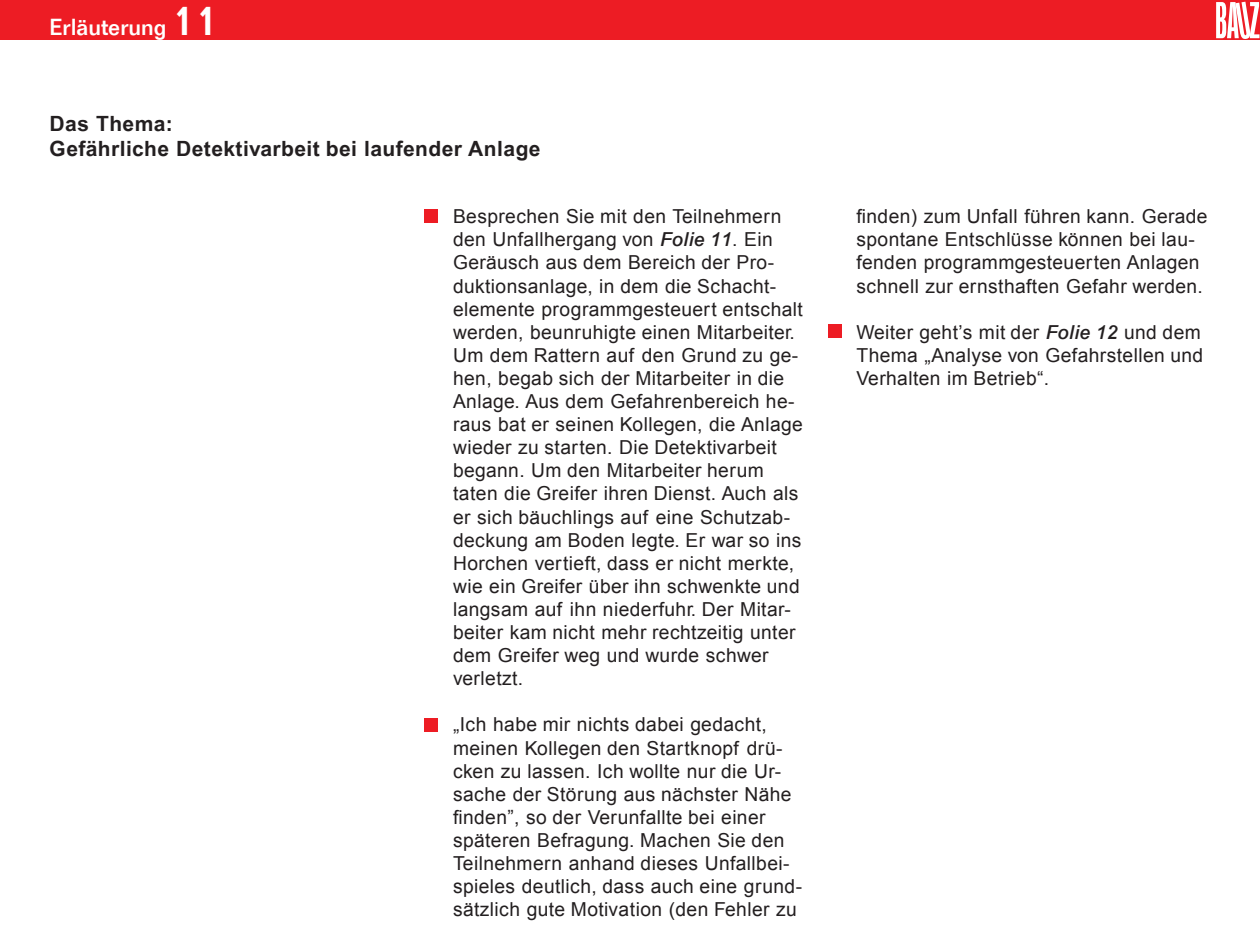
<style>
.page{position:relative;width:1260px;height:945px;background:#fff}
.page>*{position:absolute;margin:0;border:0;box-sizing:border-box;transform-origin:0 0}
.t1{font:500 22.75px "Folio";color:#fff}
.t2{font:700 21px/25.2px "Arial";letter-spacing:.02em;color:#231f20}
.t3{font:19.25px/23.1px "Arial";letter-spacing:.02em;color:#231f20}
.s1{font-size:42px}
.s2{font-weight:500;font-style:italic}
</style>
<div class="page">
<div style="left:0;top:0;width:1260px;height:40px;background:#ed1c24"></div>
<svg style="left:1216px;top:2px;width:44px;height:37px"></svg>
<div style="left:424px;top:209px;width:14px;height:14px;background:#ed1c24"></div>
<div style="left:424px;top:718px;width:14px;height:13px;background:#ed1c24"></div>
<div style="left:828px;top:324px;width:14px;height:14px;background:#ed1c24"></div>
<p class="t1" style="left:50px;top:18px;width:171px">Erläuterung <span class="s1">11</span></p>
<p class="t2" style="left:50px;top:113px;width:493px">Das Thema:<br>Gefährliche Detektivarbeit bei laufender Anlage</p>
<p class="t3" style="left:453px;top:207px;width:351px">Besprechen Sie mit den Teilnehmern den Unfallhergang von <span class="s2">Folie 11</span>. Ein Geräusch aus dem Bereich der Pro&shy;duktionsanlage, in dem die Schacht&shy;elemente programmgesteuert entschalt werden, beunruhigte einen Mitarbeiter.<br>Um dem Rattern auf den Grund zu ge&shy;hen, begab sich der Mitarbeiter in die Anlage. Aus dem Gefahrenbereich he&shy;raus bat er seinen Kollegen, die Anlage wieder zu starten. Die Detektivarbeit begann. Um den Mitarbeiter herum taten die Greifer ihren Dienst. Auch als er sich bäuchlings auf eine Schutzab&shy;deckung am Boden legte. Er war so ins Horchen vertieft, dass er nicht merkte, wie ein Greifer über ihn schwenkte und langsam auf ihn niederfuhr. Der Mitar&shy;beiter kam nicht mehr rechtzeitig unter dem Greifer weg und wurde schwer verletzt.</p>
<p class="t3" style="left:453px;top:715px;width:351px">„Ich habe mir nichts dabei gedacht, meinen Kollegen den Startknopf drü&shy;cken zu lassen. Ich wollte nur die Ur&shy;sache der Störung aus nächster Nähe finden”, so der Verunfallte bei einer späteren Befragung. Machen Sie den Teilnehmern anhand dieses Unfallbei&shy;spieles deutlich, dass auch eine grund&shy;sätzlich gute Motivation (den Fehler zu</p>
<p class="t3" style="left:857px;top:207px;width:353px">finden) zum Unfall führen kann. Gerade spontane Entschlüsse können bei lau&shy;fenden programmgesteuerten Anlagen schnell zur ernsthaften Gefahr werden.</p>
<p class="t3" style="left:857px;top:322px;width:348px">Weiter geht’s mit der <span class="s2">Folie 12</span> und dem<br>Thema „Analyse von Gefahrstellen und<br>Verhalten im Betrieb“.</p>
</div>
